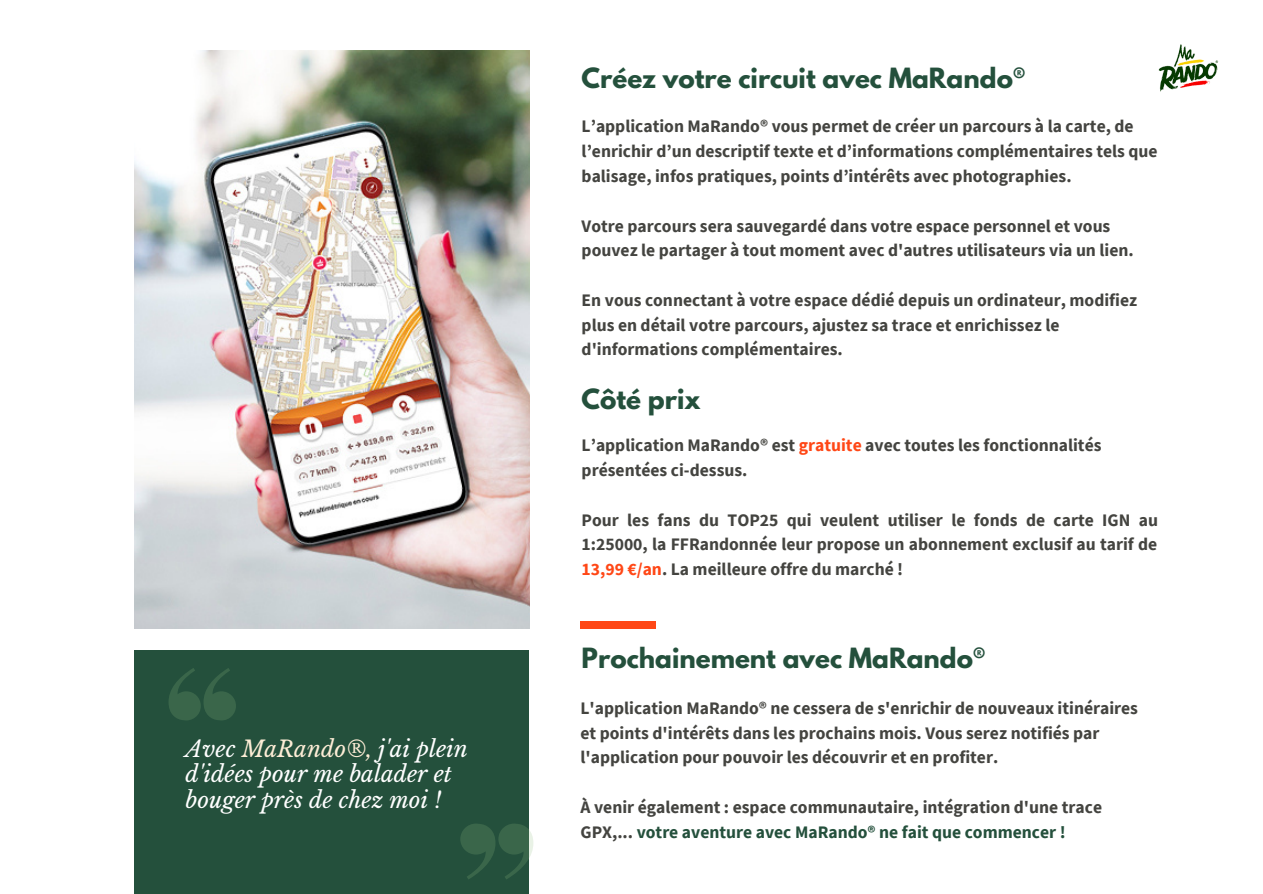
<style>
.page{position:relative;width:1263px;height:894px;background:#fff}
.page>*{position:absolute;margin:0;border:0;box-sizing:border-box;transform-origin:0 0}
.t1{font:700 24.75px "League Spartan";color:#24503c}
.t2{font:italic 22.35px/25.8px "Libre Baskerville";color:#fff}
.t3{font:700 17.55px/24.8px "Source Sans Pro";color:#444440}
.s1{color:#fdedd6}
.s2{color:#ff4716}
.s3{color:#24503c}
</style>
<div class="page">
<div style="left:134px;top:649px;width:395px;height:244px;background:#24503c"></div>
<img style="left:134px;top:50px;width:395px;height:578px">
<svg style="left:169px;top:668px;width:67px;height:52px"></svg>
<svg style="left:460px;top:824px;width:73px;height:55px"></svg>
<div style="left:580px;top:621px;width:76px;height:7px;background:#ff4716"></div>
<img style="left:1158px;top:44px;width:61px;height:48px">
<p class="t2" style="left:186px;top:735px;width:284px">Avec <span class="s1">MaRando®,</span> j'ai plein d'idées pour me balader et bouger près de chez moi !</p>
<h1 class="t1" style="left:582px;top:66px;width:445px">Créez votre circuit avec MaRando®</h1>
<p class="t3" style="left:582px;top:114px;width:577px">L’application MaRando® vous permet de créer un parcours à la carte, de l’enrichir d’un descriptif texte et d’informations complémentaires tels que balisage, infos pratiques, points d’intérêts avec photographies.</p>
<p class="t3" style="left:582px;top:213px;width:554px">Votre parcours sera sauvegardé dans votre espace personnel et vous pouvez le partager à tout moment avec d'autres utilisateurs via un lien.</p>
<p class="t3" style="left:582px;top:287px;width:557px">En vous connectant à votre espace dédié depuis un ordinateur, modifiez plus en détail votre parcours, ajustez sa trace et enrichissez le d'informations complémentaires.</p>
<h1 class="t1" style="left:582px;top:387px;width:121px">Côté prix</h1>
<p class="t3" style="left:582px;top:432px;width:521px">L’application MaRando® est <span class="s2">gratuite</span> avec toutes les fonctionnalités présentées ci-dessus.</p>
<p class="t3" style="left:582px;top:507px;width:578px;text-align:justify">Pour les fans du TOP25 qui veulent utiliser le fonds de carte IGN au 1:25000, la FFRandonnée leur propose un abonnement exclusif au tarif de <span class="s2">13,99 €/an</span>. La meilleure offre du marché !</p>
<h1 class="t1" style="left:582px;top:645px;width:405px">Prochainement avec MaRando®</h1>
<p class="t3" style="left:580px;top:695px;width:559px">L'application MaRando® ne cessera de s'enrichir de nouveaux itinéraires et points d'intérêts dans les prochains mois. Vous serez notifiés par l'application pour pouvoir les découvrir et en profiter.</p>
<p class="t3" style="left:580px;top:794px;width:523px">À venir également : espace communautaire, intégration d'une trace<br>GPX,... <span class="s3">votre aventure avec MaRando® ne fait que commencer !</span></p>
</div>
